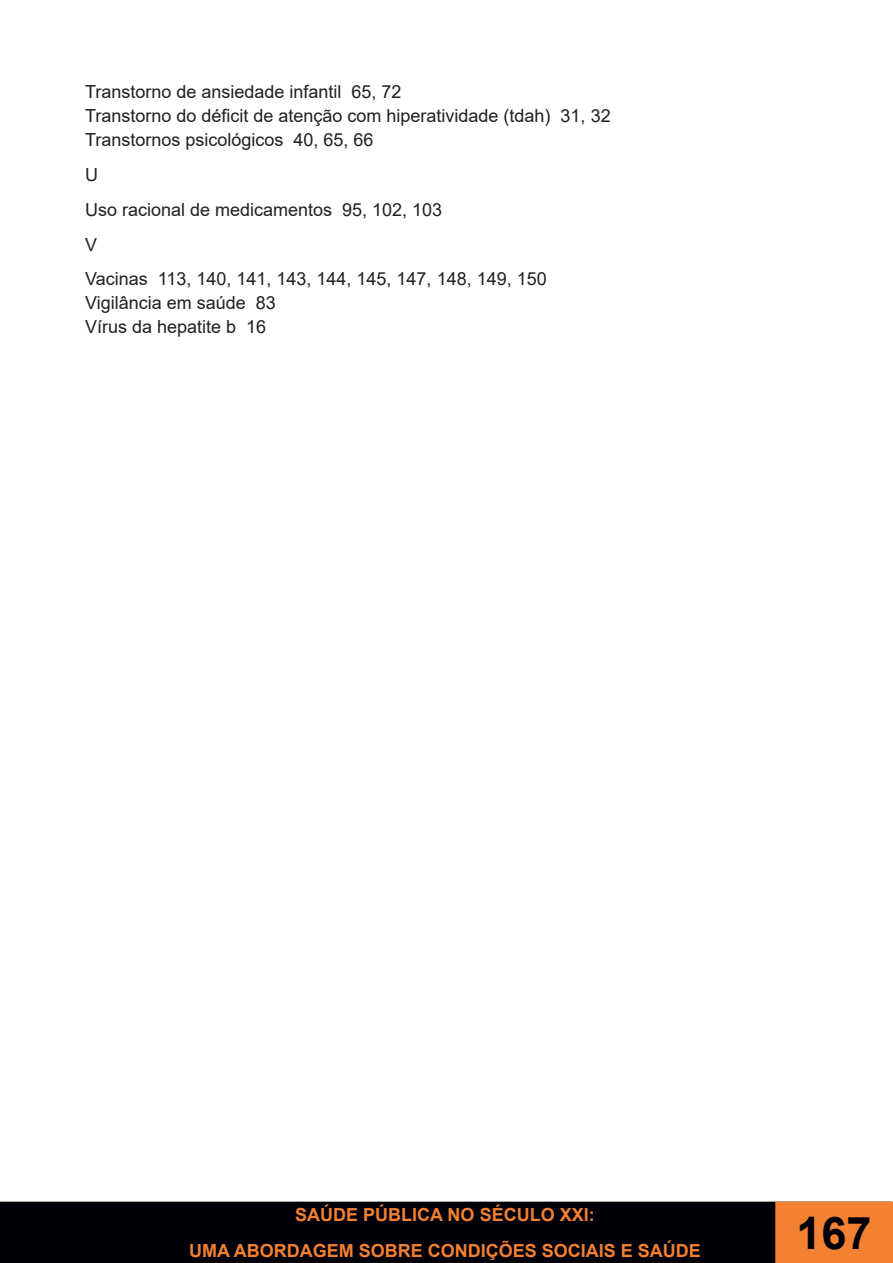
<style>
.page{position:relative;width:893px;height:1263px;background:#fff}
.page>*{position:absolute;margin:0;border:0;box-sizing:border-box;transform-origin:0 0}
.t1{font:700 45px "Arial";color:#000008}
.t2{font:18px "Arial";color:#231f20}
.t3{font:700 18px/35.5px "Arial";color:#f48031;text-align:center}
</style>
<div class="page">
<div style="left:0;top:1201px;width:775px;height:62px;background:#000008"></div>
<div style="left:776px;top:1202px;width:116px;height:60px;background:#f48031"></div>
<div style="left:775px;top:1201px;width:118px;height:62px;border:2px solid #f48031"></div>
<p class="t2" style="left:85px;top:79px;width:318px">Transtorno de ansiedade infantil 65, 72</p>
<p class="t2" style="left:85px;top:103px;width:527px">Transtorno do déficit de atenção com hiperatividade (tdah) 31, 32</p>
<p class="t2" style="left:85px;top:127px;width:290px">Transtornos psicológicos 40, 65, 66</p>
<p class="t2" style="left:85px;top:162px;width:14px">U</p>
<p class="t2" style="left:85px;top:197px;width:359px">Uso racional de medicamentos 95, 102, 103</p>
<p class="t2" style="left:85px;top:232px;width:14px">V</p>
<p class="t2" style="left:85px;top:267px;width:463px">Vacinas 113, 140, 141, 143, 144, 145, 147, 148, 149, 150</p>
<p class="t2" style="left:85px;top:291px;width:192px">Vigilância em saúde 83</p>
<p class="t2" style="left:85px;top:315px;width:183px">Vírus da hepatite b 16</p>
<p class="t3" style="left:189px;top:1197px;width:513px">SAÚDE PÚBLICA NO SÉCULO XXI:<br>UMA ABORDAGEM SOBRE CONDIÇÕES SOCIAIS E SAÚDE</p>
<h1 class="t1" style="left:797px;top:1201px;width:77px">167</h1>
</div>
